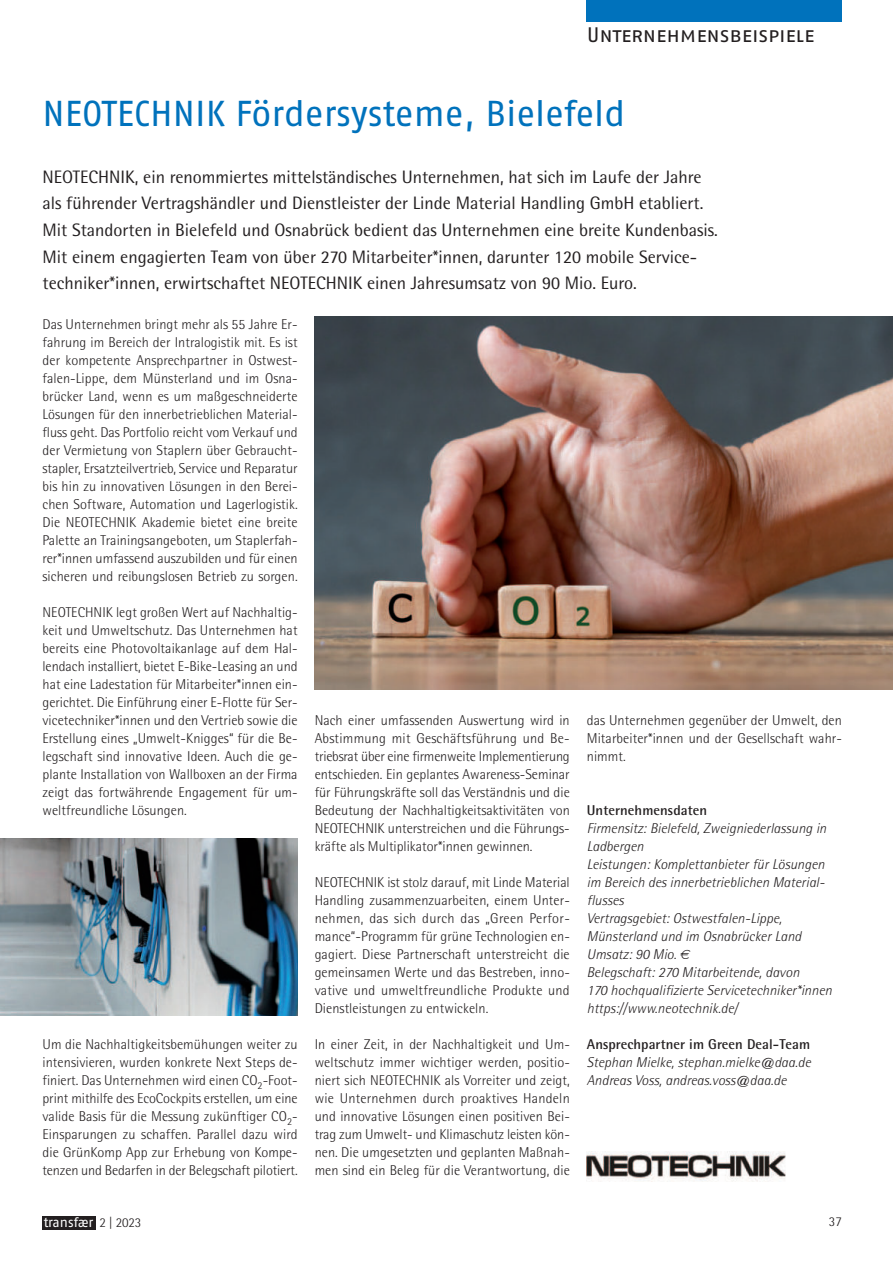
<style>
.page{position:relative;width:893px;height:1263px;background:#fff}
.page>*{position:absolute;margin:0;border:0;box-sizing:border-box;transform-origin:0 0}
.t1{font:36px "Fago No";color:#0072bc}
.t2{font:21px "Fago No Regular Caps";letter-spacing:-.015em;color:#231f20}
.t3{font:18px/26.7px "Rotis Semi Sans";color:#231f20}
.t4{font:300 14.25px/18px "Rotis Semi Sans";letter-spacing:.005em;color:#231f20;text-align:justify}
.t5{font:italic 300 14.25px/18px "Rotis Semi Sans";letter-spacing:.005em;color:#231f20}
.t6{font:700 14.25px "Rotis Semi Sans";letter-spacing:.005em;color:#231f20}
.t7{font:13.5px "Fago No";color:#fff}
.t8{font:300 13.5px "Rotis Semi Sans";color:#231f20}
.s1{font-family:"Rotis Semi Sans";font-weight:300;color:#231f20}
</style>
<div class="page">
<img style="left:314px;top:317px;width:579px;height:372px">
<div style="left:43px;top:1216px;width:53px;height:13px;background:#231f20"></div>
<div style="left:587px;top:0;width:255px;height:21px;background:#0072bc"></div>
<img style="left:587px;top:1152px;width:199px;height:29px">
<img style="left:0;top:838px;width:298px;height:177px">
<h2 class="t2" style="left:587px;top:22px;width:229px">Unternehmensbeispiele</h2>
<h1 class="t1" style="left:43px;top:97px;width:584px">NEOTECHNIK Fördersysteme, Bielefeld</h1>
<p class="t3" style="left:43px;top:164px;width:677px">NEOTECHNIK, ein renommiertes mittelständisches Unternehmen, hat sich im Laufe der Jahre als führender Vertragshändler und Dienstleister der Linde Material Handling GmbH etabliert.<br>Mit Standorten in Bielefeld und Osnabrück bedient das Unternehmen eine breite Kundenbasis.<br>Mit einem engagierten Team von über 270 Mitarbeiter*innen, darunter 120 mobile Service&shy;techniker*innen, erwirtschaftet NEOTECHNIK einen Jahresumsatz von 90 Mio. Euro.</p>
<p class="t4" style="left:43px;top:316px;width:257px">Das Unternehmen bringt mehr als 55 Jahre Er&shy;fahrung im Bereich der Intralogistik mit. Es ist der kompetente Ansprechpartner in Ostwest&shy;falen-Lippe, dem Münsterland und im Osna&shy;brücker Land, wenn es um maßgeschneiderte Lösungen für den innerbetrieblichen Material&shy;fluss geht. Das Portfolio reicht vom Verkauf und der Vermietung von Staplern über Gebraucht&shy;stapler, Ersatzteilvertrieb, Service und Reparatur bis hin zu innovativen Lösungen in den Berei&shy;chen Software, Automation und Lagerlogistik.<br>Die NEOTECHNIK Akademie bietet eine breite Palette an Trainingsangeboten, um Staplerfah&shy;rer*innen umfassend auszubilden und für einen sicheren und reibungslosen Betrieb zu sorgen.</p>
<p class="t4" style="left:43px;top:604px;width:257px">NEOTECHNIK legt großen Wert auf Nachhaltig&shy;keit und Umweltschutz. Das Unternehmen hat bereits eine Photovoltaikanlage auf dem Hal&shy;lendach installiert, bietet E-Bike-Leasing an und hat eine Ladestation für Mitarbeiter*innen ein&shy;gerichtet. Die Einführung einer E-Flotte für Ser&shy;vicetechniker*innen und den Vertrieb sowie die Erstellung eines „Umwelt-Knigges“ für die Be&shy;legschaft sind innovative Ideen. Auch die ge&shy;plante Installation von Wallboxen an der Firma zeigt das fortwährende Engagement für um&shy;weltfreundliche Lösungen.</p>
<p class="t4" style="left:43px;top:1036px;width:257px">Um die Nachhaltigkeitsbemühungen weiter zu intensivieren, wurden konkrete Next Steps de&shy;finiert. Das Unternehmen wird einen CO<sub>2</sub>-Foot&shy;print mithilfe des EcoCockpits erstellen, um eine valide Basis für die Messung zukünftiger CO<sub>2</sub>- Einsparungen zu schaffen. Parallel dazu wird die GrünKomp App zur Erhebung von Kompe&shy;tenzen und Bedarfen in der Belegschaft pilotiert.</p>
<p class="t4" style="left:315px;top:712px;width:257px">Nach einer umfassenden Auswertung wird in Abstimmung mit Geschäftsführung und Be&shy;triebsrat über eine firmenweite Implementierung entschieden. Ein geplantes Awareness-Seminar für Führungskräfte soll das Verständnis und die Bedeutung der Nachhaltigkeitsaktivitäten von NEOTECHNIK unterstreichen und die Führungs&shy;kräfte als Multiplikator*innen gewinnen.</p>
<p class="t4" style="left:315px;top:874px;width:257px">NEOTECHNIK ist stolz darauf, mit Linde Material Handling zusammenzuarbeiten, einem Unter&shy;nehmen, das sich durch das „Green Perfor&shy;mance“-Programm für grüne Technologien en&shy;gagiert. Diese Partnerschaft unterstreicht die gemeinsamen Werte und das Bestreben, inno&shy;vative und umweltfreundliche Produkte und Dienstleistungen zu entwickeln.</p>
<p class="t4" style="left:315px;top:1036px;width:257px">In einer Zeit, in der Nachhaltigkeit und Um&shy;weltschutz immer wichtiger werden, positio&shy;niert sich NEOTECHNIK als Vorreiter und zeigt, wie Unternehmen durch proaktives Handeln und innovative Lösungen einen positiven Bei&shy;trag zum Umwelt- und Klimaschutz leisten kön&shy;nen. Die umgesetzten und geplanten Maßnah&shy;men sind ein Beleg für die Verantwortung, die</p>
<p class="t4" style="left:587px;top:712px;width:257px">das Unternehmen gegenüber der Umwelt, den Mitarbeiter*innen und der Gesellschaft wahr&shy;nimmt.</p>
<p class="t6" style="left:587px;top:804px;width:122px">Unternehmensdaten</p>
<p class="t5" style="left:587px;top:820px;width:247px">Firmensitz: Bielefeld, Zweigniederlassung in Ladbergen<br>Leistungen: Komplettanbieter für Lösungen im Bereich des innerbetrieblichen Material&shy;flusses<br>Vertragsgebiet: Ostwestfalen-Lippe, Münsterland und im Osnabrücker Land Umsatz: 90 Mio.<br>Belegschaft: 270 Mitarbeitende, davon<br>170 hochqualifizierte Servicetechniker*innen https://www.neotechnik.de/</p>
<p class="t6" style="left:587px;top:1038px;width:225px">Ansprechpartner im Green Deal-Team</p>
<p class="t5" style="left:587px;top:1054px;width:225px">Stephan Mielke, stephan.mielke@daa.de<br>Andreas Voss, andreas.voss@daa.de</p>
<p class="t7" style="left:44px;top:1216px;width:99px">transfær <span class="s1">2 | 2023</span></p>
<p class="t8" style="left:829px;top:1215px;width:15px">37</p>
</div>
